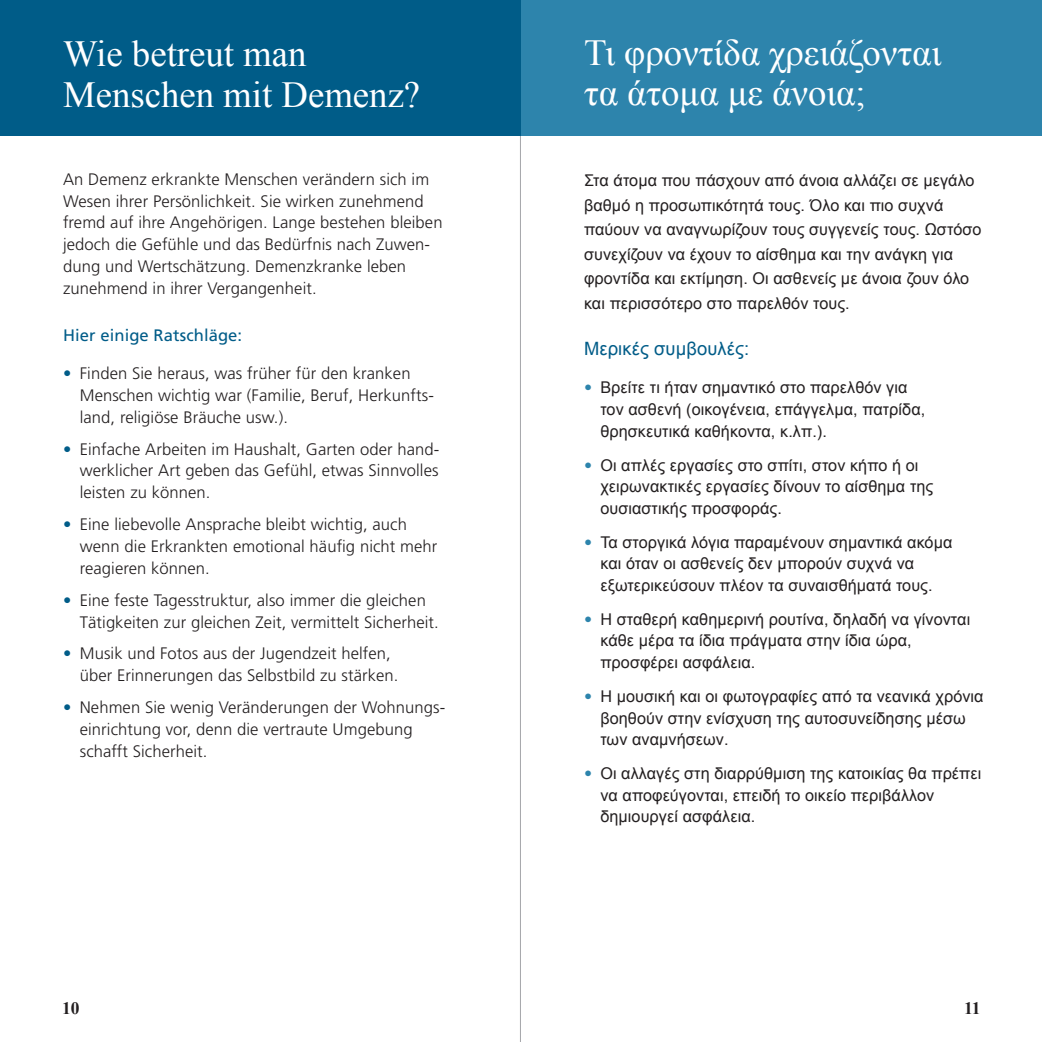
<style>
.page{position:relative;width:1042px;height:1042px;background:#fff}
.page>*{position:absolute;margin:0;border:0;box-sizing:border-box;transform-origin:0 0}
.t1{font:36.75px/40.2px "Times New Roman";color:#fff}
.t2{font:18.38px "Arial";letter-spacing:.005em;color:#005c88}
.t3{font:700 17.5px "Times New Roman";color:#231f20}
.t4{font:300 16.62px/21.9px "Frutiger LT";letter-spacing:.005em;color:#231f20}
.t5{font:16.62px "Frutiger LT";letter-spacing:.005em;color:#005c88}
.t6{font:16.1px/21.9px "Arial";letter-spacing:.005em;color:#231f20}
.s1{color:#005c88}
.s2{font-family:"Frutiger LT";font-weight:300;color:#2d84ac}
</style>
<div class="page">
<hr style="left:520px;top:0;width:1px;height:1042px;background:#a8a9ad">
<div style="left:521px;top:0;width:521px;height:135px;background:#2d84ac"></div>
<div style="left:0;top:0;width:521px;height:135px;background:#005c88"></div>
<h1 class="t1" style="left:63px;top:33px;width:359px">Wie betreut man<br>Menschen mit Demenz?</h1>
<p class="t4" style="left:63px;top:168px;width:381px">An Demenz erkrankte Menschen verändern sich im Wesen ihrer Persönlichkeit. Sie wirken zunehmend fremd auf ihre Angehörigen. Lange bestehen bleiben jedoch die Gefühle und das Bedürfnis nach Zuwen&shy;dung und Wertschätzung. Demenzkranke leben zunehmend in ihrer Vergangenheit.</p>
<p class="t5" style="left:63px;top:325px;width:181px">Hier einige Ratschläge:</p>
<p class="t4" style="left:80px;top:362px;width:355px;text-indent:-17px"><span class="s1">•</span> Finden Sie heraus, was früher für den kranken<br>Menschen wichtig war (Familie, Beruf, Herkunfts&shy;land, religiöse Bräuche usw.).</p>
<p class="t4" style="left:80px;top:438px;width:361px;text-align:justify;text-indent:-17px"><span class="s1">•</span> Einfache Arbeiten im Haushalt, Garten oder hand&shy;werklicher Art geben das Gefühl, etwas Sinnvolles leisten zu können.</p>
<p class="t4" style="left:80px;top:514px;width:359px;text-indent:-17px"><span class="s1">•</span> Eine liebevolle Ansprache bleibt wichtig, auch wenn die Erkrankten emotional häufig nicht mehr reagieren können.</p>
<p class="t4" style="left:80px;top:589px;width:360px;text-indent:-17px"><span class="s1">•</span> Eine feste Tagesstruktur, also immer die gleichen<br>Tätigkeiten zur gleichen Zeit, vermittelt Sicherheit.</p>
<p class="t4" style="left:80px;top:643px;width:320px;text-indent:-17px"><span class="s1">•</span> Musik und Fotos aus der Jugendzeit helfen, über Erinnerungen das Selbstbild zu stärken.</p>
<p class="t4" style="left:80px;top:697px;width:367px;text-indent:-17px"><span class="s1">•</span> Nehmen Sie wenig Veränderungen der Wohnungs&shy;einrichtung vor, denn die vertraute Umgebung schafft Sicherheit.</p>
<h1 class="t1" style="left:584px;top:32px;width:359px">Τι φροντίδα χρειάζονται τα άτομα με άνοια;</h1>
<p class="t6" style="left:584px;top:168px;width:399px;line-height:24.5px">Στα άτομα που πάσχουν από άνοια αλλάζει σε μεγάλο βαθμό η προσωπικότητά τους. Όλο και πιο συχνά παύουν να αναγνωρίζουν τους συγγενείς τους. Ωστόσο συνεχίζουν να έχουν το αίσθημα και την ανάγκη για φροντίδα και εκτίμηση. Οι ασθενείς με άνοια ζουν όλο και περισσότερο στο παρελθόν τους.</p>
<p class="t2" style="left:584px;top:337px;width:167px">Μερικές συμβουλές:</p>
<p class="t6" style="left:600px;top:377px;width:326px;text-indent:-16px"><span class="s2">•</span> Βρείτε τι ήταν σημαντικό στο παρελθόν για τον ασθενή (οικογένεια, επάγγελμα, πατρίδα, θρησκευτικά καθήκοντα, κ.λπ.).</p>
<p class="t6" style="left:600px;top:454px;width:334px;text-indent:-16px"><span class="s2">•</span> Οι απλές εργασίες στο σπίτι, στον κήπο ή οι χειρωνακτικές εργασίες δίνουν το αίσθημα της ουσιαστικής προσφοράς.</p>
<p class="t6" style="left:600px;top:531px;width:354px;text-indent:-16px"><span class="s2">•</span> Τα στοργικά λόγια παραμένουν σημαντικά ακόμα και όταν οι ασθενείς δεν μπορούν συχνά να εξωτερικεύσουν πλέον τα συναισθήματά τους.</p>
<p class="t6" style="left:600px;top:608px;width:371px;text-indent:-16px"><span class="s2">•</span> Η σταθερή καθημερινή ρουτίνα, δηλαδή να γίνονται κάθε μέρα τα ίδια πράγματα στην ίδια ώρα, προσφέρει ασφάλεια.</p>
<p class="t6" style="left:600px;top:685px;width:385px;text-indent:-16px"><span class="s2">•</span> Η μουσική και οι φωτογραφίες από τα νεανικά χρόνια βοηθούν στην ενίσχυση της αυτοσυνείδησης μέσω των αναμνήσεων.</p>
<p class="t6" style="left:600px;top:762px;width:382px;text-indent:-16px"><span class="s2">•</span> Οι αλλαγές στη διαρρύθμιση της κατοικίας θα πρέπει να αποφεύγονται, επειδή το οικείο περιβάλλον δημιουργεί ασφάλεια.</p>
<p class="t3" style="left:62px;top:996px;width:19px">10</p>
<p class="t3" style="left:964px;top:996px;width:18px">11</p>
</div>
